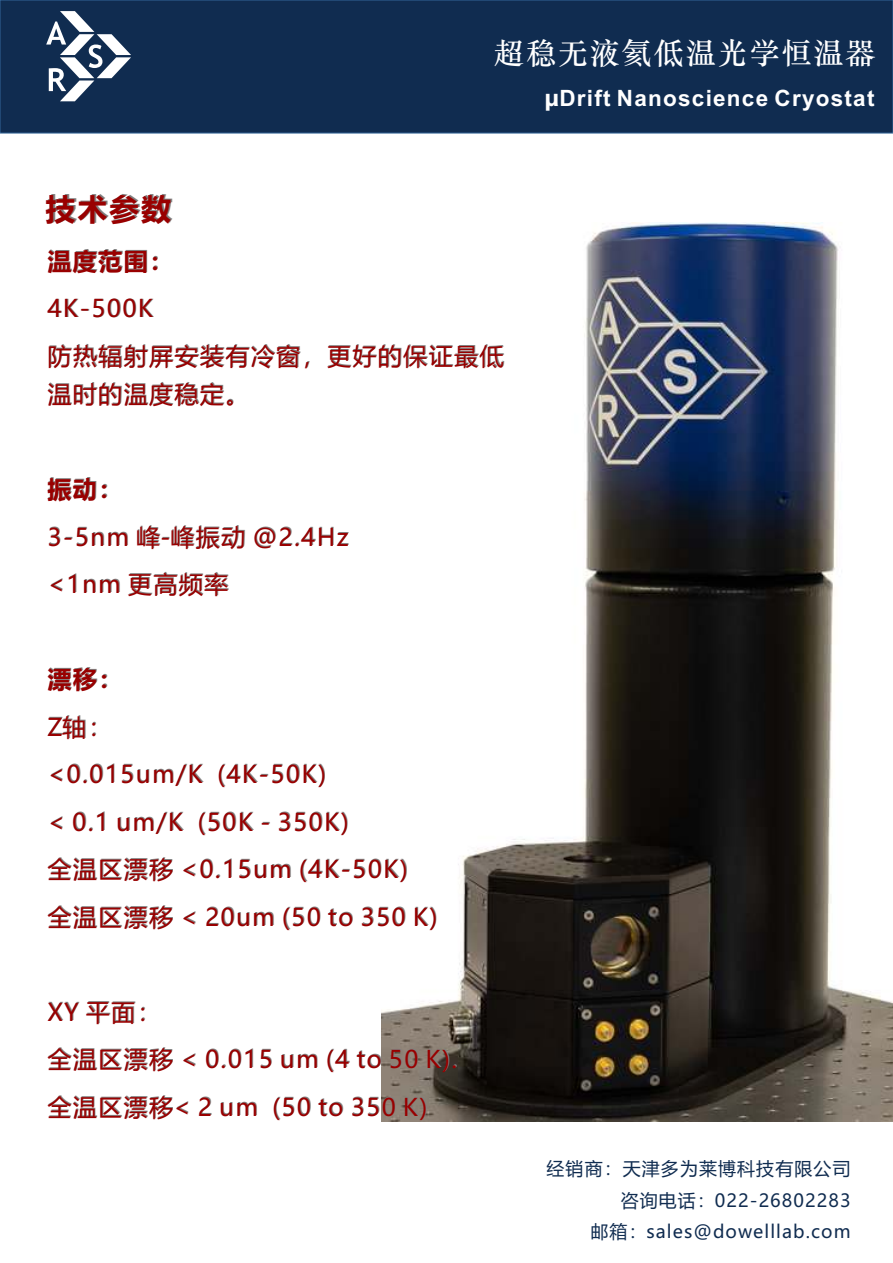
<style>
.page{position:relative;width:893px;height:1263px;background:#fff}
.page>*{position:absolute;margin:0;border:0;box-sizing:border-box;transform-origin:0 0}
.t1{font:30px "ST Zhongsong";letter-spacing:.065em;color:#fff}
.t2{font:700 30px "Microsoft Ya Hei";color:#900}
.t3{font:24px/47.5px "Microsoft Ya Hei";letter-spacing:.06em;color:#900}
.t4{font:700 24px "Microsoft Ya Hei";letter-spacing:.06em;color:#900}
.t5{font:700 22.5px "Arial";letter-spacing:.055em;color:#fff}
.t6{font:18px/32.5px "Microsoft Ya Hei";letter-spacing:.06em;color:#102c50;text-align:right}
.s1{font-family:"Microsoft Ya Hei"}
</style>
<div class="page">
<img style="left:381px;top:223px;width:512px;height:898px">
<div style="left:0;top:0;width:893px;height:134px;background:#102c50"></div>
<svg style="left:46px;top:11px;width:85px;height:90px"></svg>
<p class="t1" style="left:494px;top:38px;width:383px">超稳无液氦低温光学恒温器</p>
<p class="t2" style="left:46px;top:195px;width:127px">技术参数</p>
<p class="t4" style="left:47px;top:250px;width:127px">温度范围：</p>
<p class="t3" style="left:47px;top:287px;width:458px">4K-500K<br>防热辐射屏安装有冷窗，更好的保证最低</p>
<p class="t3" style="left:47px;top:372px;width:203px">温时的温度稳定。</p>
<p class="t4" style="left:47px;top:478px;width:76px">振动：</p>
<p class="t3" style="left:47px;top:515px;width:303px">3-5nm 峰-峰振动 @2.4Hz &lt;1nm 更高频率</p>
<p class="t4" style="left:47px;top:669px;width:76px">漂移：</p>
<p class="t3" style="left:47px;top:705px;width:391px">Z轴：<br>&lt;0.015um/K (4K-50K)<br>&lt; 0.1 um/K (50K - 350K)<br>全温区漂移 &lt;0.15um (4K-50K)全温区漂移 &lt; 20um (50 to 350 K)</p>
<p class="t3" style="left:47px;top:990px;width:412px">XY 平面：<br>全温区漂移 &lt; 0.015 um (4 to 50 K).全温区漂移&lt; 2 um (50 to 350 K)</p>
<p class="t5" style="left:545px;top:89px;width:331px"><span class="s1">µ</span>Drift Nanoscience Cryostat</p>
<p class="t6" style="left:547px;top:1153px;width:306px">经销商：天津多为莱博科技有限公司咨询电话：022-26802283</p>
<p class="t6" style="left:590px;top:1217px;width:262px">邮箱：sales@dowelllab.com</p>
</div>
